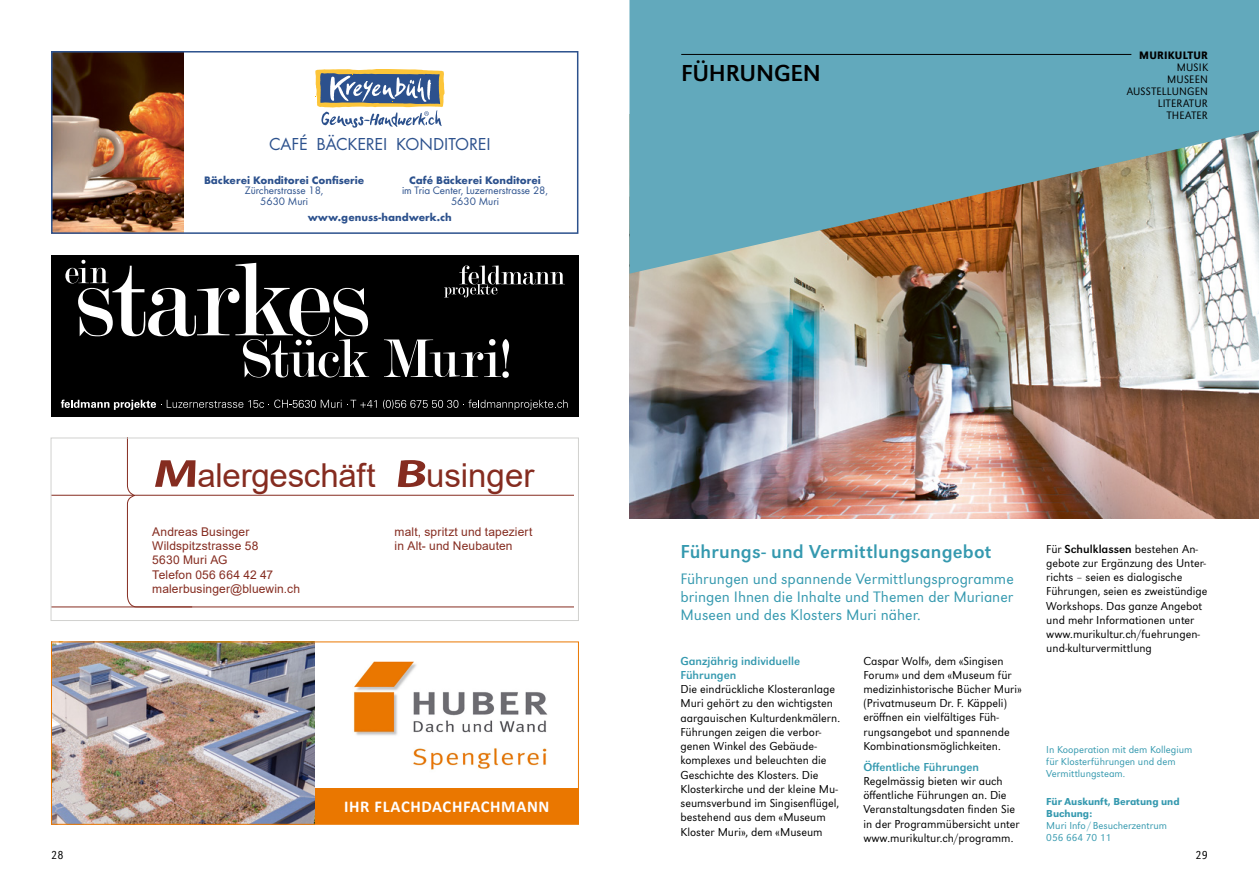
<style>
.page{position:relative;width:1259px;height:893px;background:#fff}
.page>*{position:absolute;margin:0;border:0;box-sizing:border-box;transform-origin:0 0}
.t1{font:33px "Arial";letter-spacing:-.005em;color:#852c20}
.t2{font:24px "URW Grotesk";letter-spacing:-.01em;color:#000}
.t3{font:19.5px "URW Grotesk";letter-spacing:.01em;color:#3599af}
.t4{font:18px "Futura Boo";color:#2c518d}
.t5{font:700 16.5px "Calibri";letter-spacing:.04em;color:#fff}
.t6{font:300 15.75px/18px "URW Grotesk";color:#3599af;text-align:justify}
.t7{font:300 12px/14.2px "URW Grotesk";color:#000}
.t8{font:12px/14.4px "Arial";letter-spacing:.01em;color:#852c20}
.t9{font:12px/14.2px "URW Grotesk";color:#3599af}
.t10{font:300 12px "URW Grotesk Nar";color:#000}
.t11{font:700 11.25px "Futura";color:#2c518d}
.t12{font:11.25px/10.5px "Futura Boo";color:#2c518d;text-align:center}
.t13{font:300 11.25px/12px "URW Grotesk Nar";letter-spacing:.02em;color:#000;text-align:right}
.t14{font:500 11.25px "URW Grotesk Nar";letter-spacing:.02em;color:#000}
.t15{font:300 10.5px/12px "URW Grotesk";color:#3599af}
.t16{font:500 10.5px/12px "URW Grotesk";color:#3599af}
.s1{font-family:"Koz Go Pr 6 N";font-weight:700;font-size:34.5px}
.s2{font-weight:400}
</style>
<div class="page">
<img style="left:629px;top:274px;width:630px;height:245px">
<svg style="left:629px;top:0;width:630px;height:274px;background:#77a4ab"></svg>
<hr style="left:681px;top:54px;width:450px;height:1px;background:#000">
<div style="left:51px;top:256px;width:527px;height:161px;background:#000"></div>
<svg style="left:444px;top:265px;width:121px;height:33px"></svg>
<svg style="left:61px;top:400px;width:316px;height:10px"></svg>
<svg style="left:383px;top:400px;width:184px;height:10px"></svg>
<svg style="left:65px;top:260px;width:304px;height:117px"></svg>
<svg style="left:384px;top:339px;width:125px;height:39px"></svg>
<hr style="left:51px;top:495px;width:522px;height:1px;background:#852c20">
<svg style="left:127px;top:440px;width:66px;height:167px"></svg>
<hr style="left:51px;top:607px;width:522px;height:1px;background:#852c20">
<div style="left:51px;top:438px;width:527px;height:183px;border:1px solid #d1d1cf"></div>
<svg style="left:315px;top:69px;width:129px;height:58px"></svg>
<img style="left:54px;top:54px;width:130px;height:177px">
<div style="left:51px;top:51px;width:527px;height:183px;border:2px solid #2c518d"></div>
<img style="left:53px;top:644px;width:262px;height:178px">
<div style="left:315px;top:788px;width:263px;height:36px;background:#ea7700"></div>
<img style="left:353px;top:661px;width:195px;height:109px">
<div style="left:51px;top:642px;width:527px;height:182px;border:1px solid #ea7700"></div>
<h3 class="t4" style="left:269px;top:132px;width:223px">CAFÉ BÄCKEREI KONDITOREI</h3>
<p class="t11" style="left:204px;top:172px;width:162px">Bäckerei Konditorei Confiserie</p>
<p class="t12" style="left:245px;top:185px;width:80px">Zürcherstrasse 18,<br>5630 Muri</p>
<p class="t11" style="left:409px;top:172px;width:133px">Café Bäckerei Konditorei</p>
<p class="t12" style="left:402px;top:185px;width:147px">im Tria Center, Luzernerstrasse 28,<br>5630 Muri</p>
<p class="t11" style="left:308px;top:209px;width:146px">www.genuss-handwerk.ch</p>
<h1 class="t1" style="left:152px;top:452px;width:384px"><span class="s1">M</span>alergeschäft <span class="s1">B</span>usinger</h1>
<p class="t8" style="left:152px;top:524px;width:149px">Andreas Businger<br>Wildspitzstrasse 58<br>5630 Muri AG<br>Telefon 056 664 42 47 malerbusinger@bluewin.ch</p>
<p class="t8" style="left:395px;top:524px;width:139px">malt, spritzt und tapeziert in Alt- und Neubauten</p>
<h3 class="t5" style="left:344px;top:795px;width:207px">IHR FLACHDACHFACHMANN</h3>
<h2 class="t2" style="left:681px;top:59px;width:141px">FÜHRUNGEN</h2>
<p class="t14" style="left:1139px;top:49px;width:70px">MURIKULTUR</p>
<p class="t13" style="left:1126px;top:61px;width:83px">MUSIK<br>MUSEEN<br>AUSSTELLUNGEN<br>LITERATUR<br>THEATER</p>
<h3 class="t3" style="left:680px;top:540px;width:312px">Führungs- und Vermittlungsangebot</h3>
<h3 class="t6" style="left:680px;top:570px;width:335px">Führungen und spannende Vermittlungsprogramme bringen Ihnen die Inhalte und Themen der Murianer Museen und des Klosters Muri näher.</h3>
<p class="t9" style="left:680px;top:653px;width:121px">Ganzjährig individuelle<br>Führungen</p>
<p class="t7" style="left:680px;top:682px;width:161px">Die eindrückliche Klosteranlage<br>Muri gehört zu den wichtigsten aargauischen Kulturdenkmälern.<br>Führungen zeigen die verbor&shy;genen Winkel des Gebäude&shy;komplexes und beleuchten die<br>Geschichte des Klosters. Die<br>Klosterkirche und der kleine Mu&shy;seumsverbund im Singisenflügel, bestehend aus dem «Museum<br>Kloster Muri», dem «Museum</p>
<p class="t7" style="left:863px;top:653px;width:160px">Caspar Wolf», dem «Singisen<br>Forum» und dem «Museum für medizinhistorische Bücher Muri» (Privatmuseum Dr. F. Käppeli) eröffnen ein vielfältiges Füh&shy;rungsangebot und spannende<br>Kombinationsmöglichkeiten.</p>
<p class="t9" style="left:863px;top:759px;width:117px">Öffentliche Führungen</p>
<p class="t7" style="left:863px;top:774px;width:158px">Regelmässig bieten wir auch öffentliche Führungen an. Die<br>Veranstaltungsdaten finden Sie in der Programmübersicht unter www.murikultur.ch/programm.</p>
<p class="t7" style="left:1046px;top:542px;width:162px">Für <span class="s2">Schulklassen</span> bestehen An&shy;gebote zur Ergänzung des Unter&shy;richts – seien es dialogische<br>Führungen, seien es zweistündige<br>Workshops. Das ganze Angebot und mehr Informationen unter www.murikultur.ch/fuehrungen&shy;und-kulturvermittlung</p>
<p class="t15" style="left:1046px;top:743px;width:148px">In Kooperation mit dem Kollegium für Klosterführungen und dem<br>Vermittlungsteam.</p>
<p class="t16" style="left:1046px;top:795px;width:135px">Für Auskunft, Beratung und<br>Buchung:</p>
<p class="t15" style="left:1046px;top:820px;width:122px">Muri Info / Besucherzentrum<br>056 664 70 11</p>
<p class="t10" style="left:51px;top:848px;width:14px">28</p>
<p class="t10" style="left:1195px;top:848px;width:14px">29</p>
</div>
